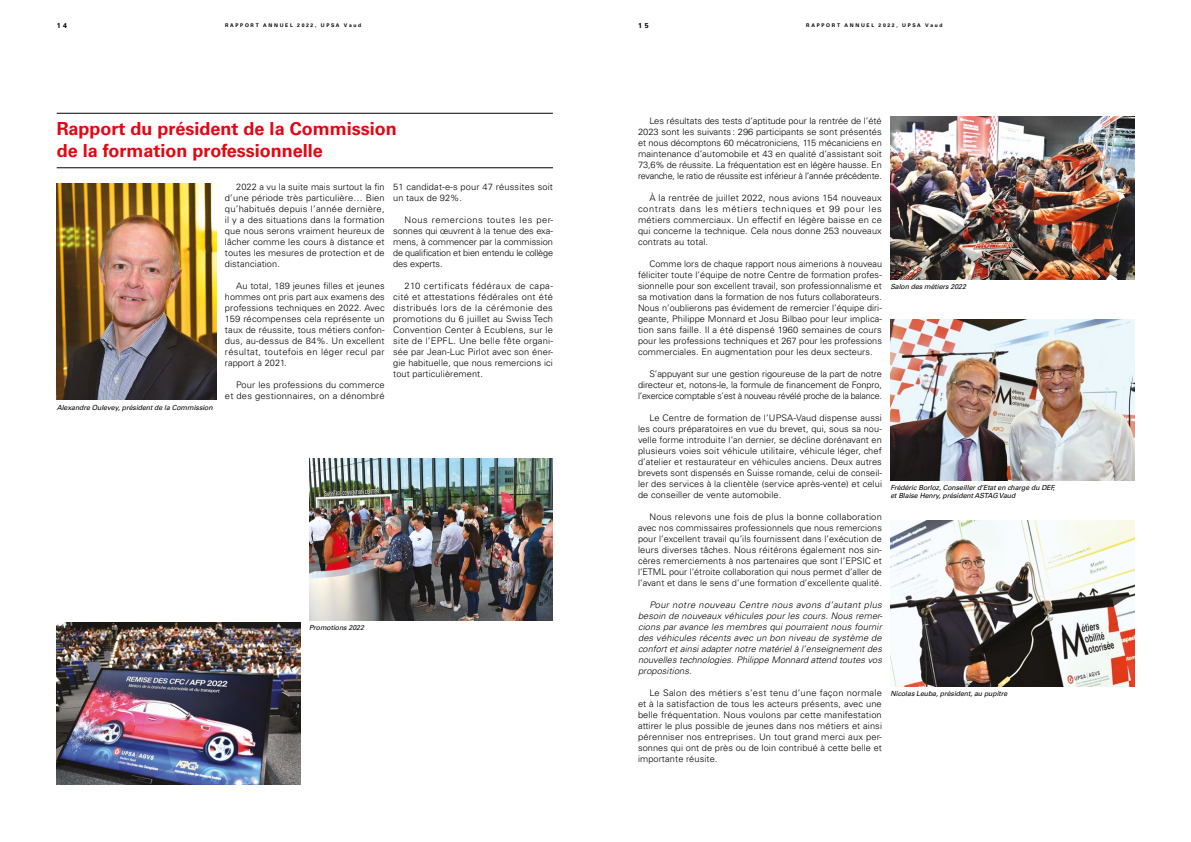
<style>
.page{position:relative;width:1191px;height:842px;background:#fff}
.page>*{position:absolute;margin:0;border:0;box-sizing:border-box;transform-origin:0 0}
.t1{font:700 18px/22px "Univers";color:#e30613}
.t2{font:300 9px/11px "Univers";letter-spacing:.01em;color:#000;text-align:justify}
.t3{font:300 9px/11px "Univers";letter-spacing:.01em;color:#000;text-align:justify;scale:1.04 1}
.t4{font:italic 300 9px/11px "Univers";color:#000;text-align:justify;scale:1.04 1}
.t5{font:italic 7px/8px "Univers";color:#000}
.t6{font:700 7px "Univers";color:#000}
.t7{font:700 5px "Univers";letter-spacing:.335em;color:#000}
</style>
<div class="page">
<hr style="left:57px;top:113px;width:496px;height:1px;background:#000">
<hr style="left:57px;top:168px;width:496px;height:1px;background:#000">
<img style="left:57px;top:183px;width:159px;height:216px">
<img style="left:890px;top:520px;width:244px;height:166px">
<img style="left:890px;top:117px;width:244px;height:162px">
<img style="left:890px;top:320px;width:244px;height:160px">
<img style="left:57px;top:622px;width:244px;height:162px">
<img style="left:309px;top:458px;width:244px;height:162px">
<p class="t6" style="left:57px;top:21px;width:12px">1 4</p>
<p class="t7" style="left:225px;top:23px;width:138px">RAPPORT ANNUEL 2022, UPSA Vaud</p>
<p class="t6" style="left:638px;top:21px;width:12px">1 5</p>
<p class="t7" style="left:806px;top:23px;width:138px">RAPPORT ANNUEL 2022, UPSA Vaud</p>
<h1 class="t1" style="left:57px;top:118px;width:341px">Rapport du président de la Commission de la formation professionnelle</h1>
<p class="t5" style="left:57px;top:404px;width:159px">Alexandre Oulevey,présidentde la Commission</p>
<p class="t2" style="left:225px;top:181px;width:161px;text-indent:11px">2022 a vu la suite mais surtout la fin d’une période très particulière… Bien qu’habitués depuis l’année dernière, il y a des situations dans la formation que nous serons vraiment heureux de lâcher comme les cours à distance et toutes les mesures de protection et de distanciation.</p>
<p class="t2" style="left:225px;top:280px;width:161px;text-indent:11px">Au total, 189 jeunes filles et jeunes hommes ont pris part aux examens des professions techniques en 2022. Avec 159 récompenses cela représente un taux de réussite, tous métiers confon&shy;dus, au-dessus de 84%. Un excellent résultat, toutefois en léger recul par rapport à 2021.</p>
<p class="t2" style="left:225px;top:379px;width:161px;text-align:right">Pour les professions du commerce<br>et des gestionnaires, on a dénombré</p>
<p class="t2" style="left:393px;top:181px;width:161px">51 candidat-e-s pour 47 réussites soit un taux de 92%.</p>
<p class="t3" style="left:393px;top:214px;width:155px;text-indent:11px">Nous remercions toutes les per&shy;sonnes qui œuvrent à la tenue des exa&shy;mens, à commencer par la commission de qualification et bien entendu le collège des experts.</p>
<p class="t3" style="left:393px;top:280px;width:155px;text-indent:11px">210 certificats fédéraux de capa&shy;cité et attestations fédérales ont été distribués lors de la cérémonie des promotions du 6 juillet au Swiss Tech Convention Center à Ecublens, sur le site de l’EPFL. Une belle fête organi&shy;sée par Jean-Luc Pirlot avec son éner&shy;gie habituelle, que nous remercions ici tout particulièrement.</p>
<p class="t5" style="left:309px;top:624px;width:58px">Promotions2022</p>
<p class="t2" style="left:638px;top:115px;width:245px;text-indent:11px">Les résultats des tests d’aptitude pour la rentrée de l’été 2023 sont les suivants : 296 participants se sont présentés et nous décomptons 60 mécatroniciens, 115 mécaniciens en maintenance d’automobile et 43 en qualité d’assistant soit 73,6% de réussite. La fréquentation est en légère hausse. En revanche, le ratio de réussite est inférieur à l’année précédente.</p>
<p class="t3" style="left:638px;top:192px;width:236px;text-indent:11px">À la rentrée de juillet 2022, nous avions 154 nouveaux contrats dans les métiers techniques et 99 pour les métiers commerciaux. Un effectif en légère baisse en ce qui concerne la technique. Cela nous donne 253 nouveaux contrats au total.</p>
<p class="t2" style="left:638px;top:258px;width:245px;text-indent:11px">Comme lors de chaque rapport nous aimerions à nouveau féliciter toute l’équipe de notre Centre de formation profes&shy;sionnelle pour son excellent travail, son professionnalisme et sa motivation dans la formation de nos futurs collaborateurs.<br>Nous n’oublierons pas évidement de remercier l’équipe diri&shy;geante, Philippe Monnard et Josu Bilbao pour leur implica&shy;tion sans faille. Il a été dispensé 1960 semaines de cours pour les professions techniques et 267 pour les professions commerciales. En augmentation pour les deux secteurs.</p>
<p class="t2" style="left:638px;top:368px;width:245px;text-indent:11px">S’appuyant sur une gestion rigoureuse de la part de notre directeur et, notons-le, la formule de financement de Fonpro, l’exercice comptable s’est à nouveau révélé proche de la balance.</p>
<p class="t2" style="left:638px;top:412px;width:245px;text-indent:11px">Le Centre de formation de l’UPSA-Vaud dispense aussi les cours préparatoires en vue du brevet, qui, sous sa nou&shy;velle forme introduite l’an dernier, se décline dorénavant en plusieurs voies soit véhicule utilitaire, véhicule léger, chef d’atelier et restaurateur en véhicules anciens. Deux autres brevets sont dispensés en Suisse romande, celui de conseil&shy;ler des services à la clientèle (service après-vente) et celui de conseiller de vente automobile.</p>
<p class="t3" style="left:638px;top:511px;width:236px;text-indent:11px">Nous relevons une fois de plus la bonne collaboration avec nos commissaires professionnels que nous remercions pour l’excellent travail qu’ils fournissent dans l’exécution de leurs diverses tâches. Nous réitérons également nos sin&shy;cères remerciements à nos partenaires que sont l’EPSIC et l’ETML pour l’étroite collaboration qui nous permet d’aller de l’avant et dans le sens d’une formation d’excellente qualité.</p>
<p class="t4" style="left:638px;top:599px;width:238px;text-indent:11px">Pour notre nouveau Centre nous avons d’autant plus besoin de nouveaux véhicules pourles cours.Nous remer&shy;cions par avance les membres qui pourraient nous fournir des véhicules récents avec un bon niveau de système de confortetainsiadapternotre matérielà l’enseignementdes nouvelles technologies.Philippe Monnard attend toutes vos propositions.</p>
<p class="t3" style="left:638px;top:687px;width:236px;text-indent:11px">Le Salon des métiers s’est tenu d’une façon normale et à la satisfaction de tous les acteurs présents, avec une belle fréquentation. Nous voulons par cette manifestation attirer le plus possible de jeunes dans nos métiers et ainsi pérenniser nos entreprises. Un tout grand merci aux per&shy;sonnes qui ont de près ou de loin contribué à cette belle et importante réusite.</p>
<p class="t5" style="left:890px;top:283px;width:79px">Salon desmétiers2022</p>
<p class="t5" style="left:890px;top:484px;width:168px">FrédéricBorloz,Conseillerd’Etaten charge du DEF, etBlaise Henry,présidentASTAG Vaud</p>
<p class="t5" style="left:890px;top:690px;width:120px">NicolasLeuba,président,au pupitre</p>
</div>
